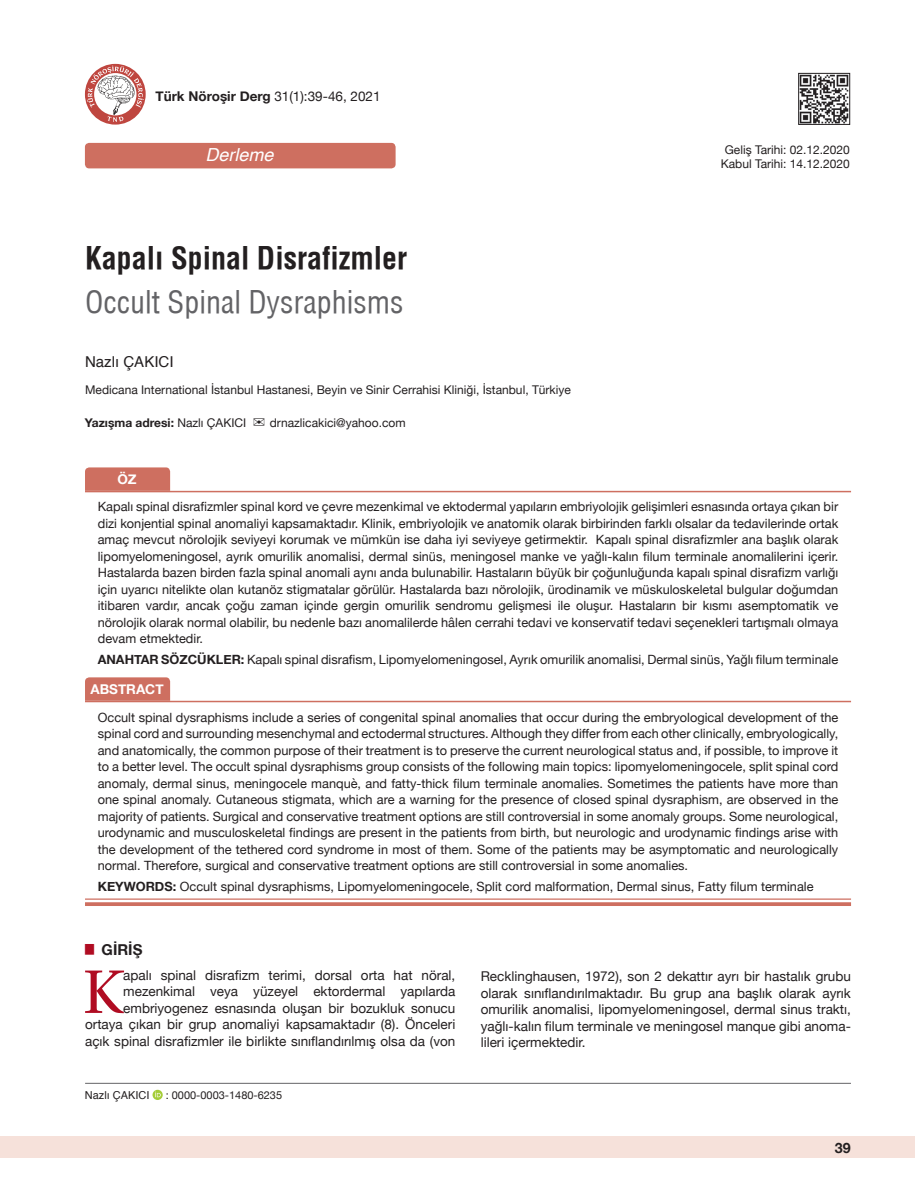
<style>
.page{position:relative;width:915px;height:1191px;background:#fff}
.page>*{position:absolute;margin:0;border:0;box-sizing:border-box;transform-origin:0 0}
.t1{font:61.2px "Utopia";color:#b00c22}
.t2{font:700 30px "Helvetica Condens";color:#231f20}
.t3{font:30px "Helvetica Condensed";color:#636366}
.t4{font:italic 18px "Helvetica";color:#fff}
.t5{font:15px "Helvetica";color:#231f20}
.t6{font:700 15px "Helvetica Neue";color:#231f20}
.t7{font:700 14.25px "Helvetica Neue";color:#231f20}
.t8{font:13.5px/16.5px "Helvetica Neue";color:#231f20;text-align:right}
.t9{font:700 13.5px "Helvetica Neue";color:#fff}
.t10{font:12.75px/16.5px "Helvetica Neue";color:#231f20;text-align:justify}
.t11{font:12px/14.4px "Helvetica Neue";color:#231f20;text-align:center}
.t12{font:700 12px "Helvetica Neue";color:#231f20}
.t13{font:10.95px "Helvetica Neue";color:#231f20}
.t14{font:10.95px "Helvetica";color:#231f20}
.s1{font-weight:700}
.s2{font-weight:400}
</style>
<div class="page">
<div style="left:0;top:1136px;width:914px;height:22px;background:#f6e1da"></div>
<hr style="left:85px;top:1083px;width:765px;height:1px;background:#636366">
<svg style="left:152px;top:1089px;width:11px;height:11px"></svg>
<svg style="left:155px;top:1091px;width:6px;height:6px"></svg>
<img style="left:800px;top:75px;width:47px;height:48px">
<div style="left:798px;top:73px;width:51px;height:52px;border:1px solid #231f20"></div>
<div style="left:85px;top:143px;width:310px;height:25px;background:#ce6f60;border-radius:4px"></div>
<svg style="left:85px;top:64px;width:61px;height:61px"></svg>
<svg style="left:87px;top:66px;width:57px;height:56px"></svg>
<svg style="left:85px;top:677px;width:85px;height:24px"></svg>
<svg style="left:85px;top:899px;width:765px;height:1px"></svg>
<hr style="left:85px;top:701px;width:765px;height:1px;background:#ce6f60">
<hr style="left:85px;top:898px;width:765px;height:1px;background:#ce6f60">
<svg style="left:85px;top:902px;width:765px;height:4px;fill:#ce6f60"></svg>
<svg style="left:85px;top:467px;width:85px;height:24px"></svg>
<hr style="left:85px;top:491px;width:765px;height:1px;background:#ce6f60">
<p class="t8" style="left:155px;top:89px;width:226px"><span class="s1">Türk Nöroşir Derg</span> 31(1):39-46, 2021</p>
<h3 class="t4" style="left:205px;top:140px;width:70px">Derleme</h3>
<p class="t11" style="left:720px;top:143px;width:130px">Geliş Tarihi: 02.12.2020<br>Kabul Tarihi: 14.12.2020</p>
<h2 class="t2" style="left:85px;top:240px;width:323px">Kapalı Spinal Disrafizmler</h2>
<h2 class="t3" style="left:85px;top:283px;width:320px">Occult Spinal Dysraphisms</h2>
<p class="t5" style="left:85px;top:350px;width:90px">Nazlı ÇAKICI</p>
<p class="t11" style="left:85px;top:383px;width:487px">Medicana International İstanbul Hastanesi, Beyin ve Sinir Cerrahisi Kliniği, İstanbul, Türkiye</p>
<p class="t12" style="left:85px;top:413px;width:163px">Yazışma adresi: <span class="s2">Nazlı ÇAKICI</span></p>
<p class="t11" style="left:269px;top:416px;width:137px">drnazlicakici@yahoo.com</p>
<p class="t9" style="left:117px;top:469px;width:21px">ÖZ</p>
<p class="t10" style="left:98px;top:499px;width:741px">Kapalı spinal disrafizmler spinal kord ve çevre mezenkimal ve ektodermal yapıların embriyolojik gelişimleri esnasında ortaya çıkan bir dizi konjential spinal anomaliyi kapsamaktadır. Klinik, embriyolojik ve anatomik olarak birbirinden farklı olsalar da tedavilerinde ortak amaç mevcut nörolojik seviyeyi korumak ve mümkün ise daha iyi seviyeye getirmektir. Kapalı spinal disrafizmler ana başlık olarak lipomyelomeningosel, ayrık omurilik anomalisi, dermal sinüs, meningosel manke ve yağlı-kalın filum terminale anomalilerini içerir.<br>Hastalarda bazen birden fazla spinal anomali aynı anda bulunabilir. Hastaların büyük bir çoğunluğunda kapalı spinal disrafizm varlığı için uyarıcı nitelikte olan kutanöz stigmatalar görülür. Hastalarda bazı nörolojik, ürodinamik ve müskuloskeletal bulgular doğumdan itibaren vardır, ancak çoğu zaman içinde gergin omurilik sendromu gelişmesi ile oluşur. Hastaların bir kısmı asemptomatik ve nörolojik olarak normal olabilir, bu nedenle bazı anomalilerde hâlen cerrahi tedavi ve konservatif tedavi seçenekleri tartışmalı olmaya devam etmektedir.</p>
<p class="t10" style="left:98px;top:652px;width:741px"><span class="s1">ANAHTAR SÖZCÜKLER:</span> Kapalı spinal disrafism, Lipomyelomeningosel, Ayrık omurilik anomalisi, Dermal sinüs, Yağlı filum terminale</p>
<p class="t9" style="left:90px;top:678px;width:75px">ABSTRACT</p>
<p class="t10" style="left:98px;top:709px;width:741px">Occult spinal dysraphisms include a series of congenital spinal anomalies that occur during the embryological development of the spinal cord and surrounding mesenchymal and ectodermal structures. Although they differ from each other clinically, embryologically, and anatomically, the common purpose of their treatment is to preserve the current neurological status and, if possible, to improve it to a better level. The occult spinal dysraphisms group consists of the following main topics: lipomyelomeningocele, split spinal cord anomaly, dermal sinus, meningocele manquè, and fatty-thick filum terminale anomalies. Sometimes the patients have more than one spinal anomaly. Cutaneous stigmata, which are a warning for the presence of closed spinal dysraphism, are observed in the majority of patients. Surgical and conservative treatment options are still controversial in some anomaly groups. Some neurological, urodynamic and musculoskeletal findings are present in the patients from birth, but neurologic and urodynamic findings arise with the development of the tethered cord syndrome in most of them. Some of the patients may be asymptomatic and neurologically normal. Therefore, surgical and conservative treatment options are still controversial in some anomalies.</p>
<p class="t10" style="left:98px;top:879px;width:717px"><span class="s1">KEYWORDS:</span> Occult spinal dysraphisms, Lipomyelomeningocele, Split cord malformation, Dermal sinus, Fatty filum terminale</p>
<p class="t6" style="left:85px;top:937px;width:59px"><sup>█</sup> GIRIŞ</p>
<h1 class="t1" style="left:83px;top:956px;width:42px">K</h1>
<p class="t8" style="left:85px;top:967px;width:371px">apalı spinal disrafizm terimi, dorsal orta hat nöral, mezenkimal veya yüzeyel ektordermal yapılarda embriyogenez esnasında oluşan bir bozukluk sonucu ortaya çıkan bir grup anomaliyi kapsamaktadır (8). Önceleri açık spinal disrafizmler ile birlikte sınıflandırılmış olsa da (von</p>
<p class="t8" style="left:480px;top:969px;width:371px;text-align:justify">Recklinghausen, 1972), son 2 dekattır ayrı bir hastalık grubu olarak sınıflandırılmaktadır. Bu grup ana başlık olarak ayrık omurilik anomalisi, lipomyelomeningosel, dermal sinus traktı, yağlı-kalın filum terminale ve meningosel manque gibi anoma&shy;lileri içermektedir.</p>
<p class="t14" style="left:85px;top:1087px;width:66px">Nazlı ÇAKICI</p>
<p class="t13" style="left:166px;top:1087px;width:118px">: 0000-0003-1480-6235</p>
<p class="t7" style="left:834px;top:1137px;width:17px">39</p>
</div>
